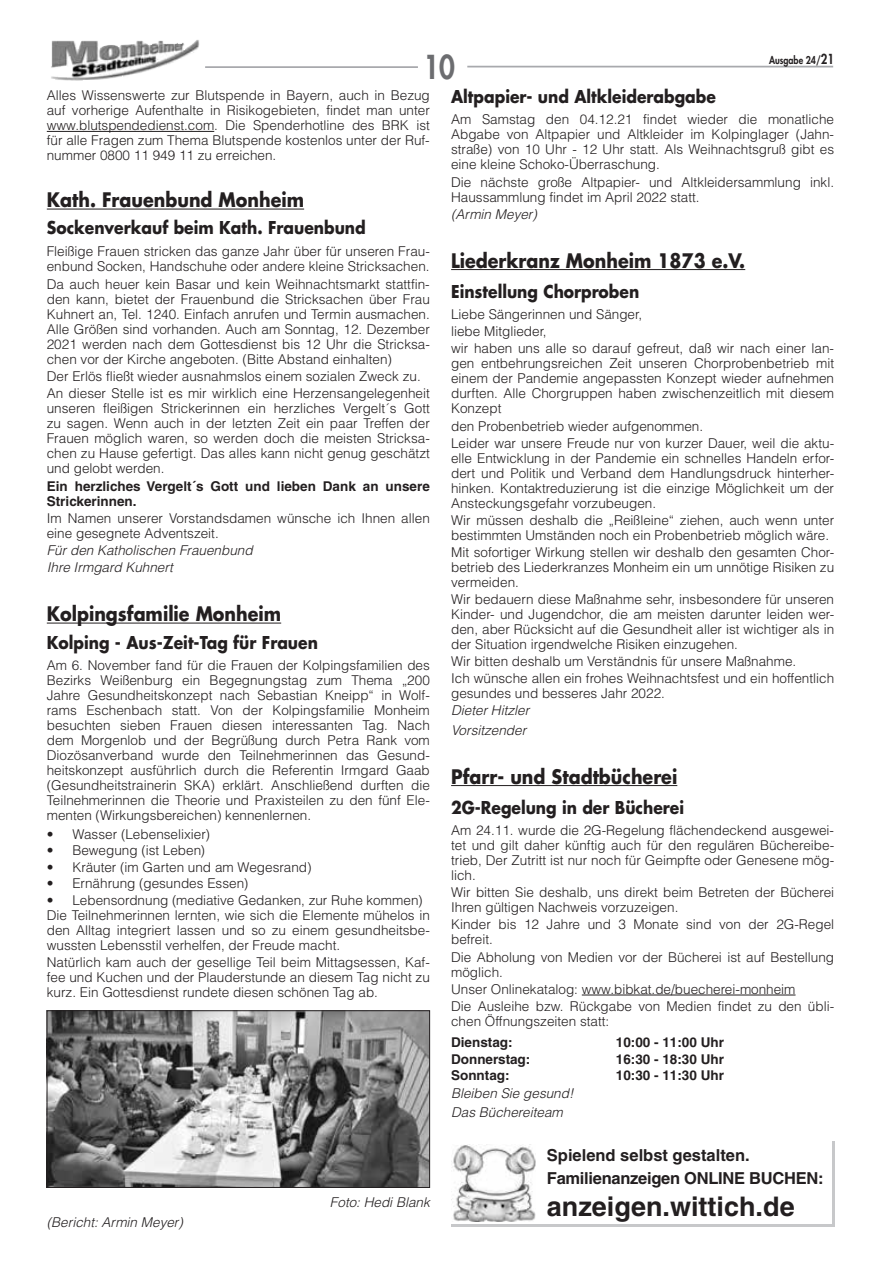
<style>
.page{position:relative;width:881px;height:1263px;background:#fff}
.page>*{position:absolute;margin:0;border:0;box-sizing:border-box;transform-origin:0 0}
.t1{font:800 32.1px "Futura LT";color:#6c6d70;scale:.85 1}
.t2{font:700 27px "Helvetica LT";color:#231f20}
.t3{font:700 19.5px "Futura LT";color:#231f20;scale:.9 1}
.t4{font:700 17.25px "Futura LT";color:#231f20;scale:.9 1}
.t5{font:700 16.5px/22.5px "Helvetica LT";letter-spacing:-.015em;color:#231f20}
.t6{font:13.5px/15px "Helvetica LT Light 9";color:#231f20}
.t7{font:italic 300 13.5px/19.2px "Helvetica LT";color:#231f20}
.t8{font:700 13.5px/15px "Helvetica LT";color:#231f20}
.t9{font:800 10.5px "Futura LT";color:#231f20;scale:.85 1}
.s1{font-size:13.5px}
</style>
<div class="page">
<img style="left:51px;top:40px;width:148px;height:41px">
<hr style="left:205px;top:66px;width:213px;height:2px;background:#a8a9ad">
<hr style="left:467px;top:66px;width:365px;height:1px;background:#a8a9ad">
<hr style="left:451px;top:269px;width:294px;height:1px;background:#231f20">
<hr style="left:451px;top:785px;width:226px;height:1px;background:#231f20">
<hr style="left:581px;top:995px;width:214px;height:1px;background:#231f20">
<hr style="left:47px;top:131px;width:167px;height:1px;background:#231f20">
<hr style="left:47px;top:209px;width:257px;height:1px;background:#231f20">
<hr style="left:47px;top:623px;width:234px;height:1px;background:#231f20">
<img style="left:49px;top:1012px;width:378px;height:174px">
<div style="left:47px;top:1010px;width:382px;height:178px;border:1px solid #231f20"></div>
<img style="left:451px;top:1144px;width:84px;height:77px">
<hr style="left:451px;top:1225px;width:382px;height:2px;background:#c7c8ca">
<hr style="left:831px;top:1142px;width:2px;height:85px;background:#c7c8ca">
<h1 class="t1" style="left:423px;top:46px;width:39px">10</h1>
<p class="t9" style="left:768px;top:53px;width:78px">Ausgabe 24/<span class="s1">21</span></p>
<p class="t4" style="left:451px;top:85px;width:295px">Altpapier- und Altkleiderabgabe</p>
<p class="t6" style="left:451px;top:112px;width:384px;text-align:justify">Am Samstag den 04.12.21 findet wieder die monatliche Abgabe von Altpapier und Altkleider im Kolpinglager (Jahn&shy;straße) von 10 Uhr - 12 Uhr statt. Als Weihnachtsgruß gibt es eine kleine Schoko-Überraschung.</p>
<p class="t6" style="left:451px;top:174px;width:384px">Die nächste große Altpapier- und Altkleidersammlung inkl.<br>Haussammlung findet im April 2022 statt.</p>
<p class="t7" style="left:451px;top:204px;width:87px">(Armin Meyer)</p>
<h3 class="t3" style="left:451px;top:247px;width:328px">Liederkranz Monheim 1873 e.V.</h3>
<p class="t4" style="left:451px;top:280px;width:210px">Einstellung Chorproben</p>
<p class="t6" style="left:451px;top:306px;width:384px;line-height:17.1px">Liebe Sängerinnen und Sänger,<br>liebe Mitglieder,<br>wir haben uns alle so darauf gefreut, daß wir nach einer lan-</p>
<p class="t6" style="left:451px;top:356px;width:384px;text-align:justify">gen entbehrungsreichen Zeit unseren Chorprobenbetrieb mit einem der Pandemie angepassten Konzept wieder aufnehmen durften. Alle Chorgruppen haben zwischenzeitlich mit diesem Konzept</p>
<p class="t6" style="left:451px;top:417px;width:384px;line-height:17.1px">den Probenbetrieb wieder aufgenommen.<br>Leider war unsere Freude nur von kurzer Dauer, weil die aktu-</p>
<p class="t6" style="left:451px;top:450px;width:384px;text-align:justify">elle Entwicklung in der Pandemie ein schnelles Handeln erfor&shy;dert und Politik und Verband dem Handlungsdruck hinterher&shy;hinken. Kontaktreduzierung ist die einzige Möglichkeit um der Ansteckungsgefahr vorzubeugen.</p>
<p class="t6" style="left:451px;top:512px;width:384px">Wir müssen deshalb die „Reißleine“ ziehen, auch wenn unter bestimmten Umständen noch ein Probenbetrieb möglich wäre.</p>
<p class="t6" style="left:451px;top:544px;width:384px;text-align:justify">Mit sofortiger Wirkung stellen wir deshalb den gesamten Chor&shy;betrieb des Liederkranzes Monheim ein um unnötige Risiken zu vermeiden.</p>
<p class="t6" style="left:451px;top:592px;width:384px;text-align:justify">Wir bedauern diese Maßnahme sehr, insbesondere für unseren Kinder- und Jugendchor, die am meisten darunter leiden wer&shy;den, aber Rücksicht auf die Gesundheit aller ist wichtiger als in der Situation irgendwelche Risiken einzugehen.</p>
<p class="t6" style="left:451px;top:653px;width:384px;line-height:17.1px">Wir bitten deshalb um Verständnis für unsere Maßnahme.<br>Ich wünsche allen ein frohes Weihnachtsfest und ein hoffentlich</p>
<p class="t6" style="left:451px;top:686px;width:215px">gesundes und besseres Jahr 2022.</p>
<p class="t7" style="left:451px;top:701px;width:80px">Dieter Hitzler<br>Vorsitzender</p>
<h3 class="t3" style="left:451px;top:763px;width:253px">Pfarr- und Stadtbücherei</h3>
<p class="t4" style="left:451px;top:796px;width:260px">2G-Regelung in der Bücherei</p>
<p class="t6" style="left:451px;top:823px;width:384px;text-align:justify">Am 24.11. wurde die 2G-Regelung flächendeckend ausgewei&shy;tet und gilt daher künftig auch für den regulären Büchereibe&shy;trieb, Der Zutritt ist nur noch für Geimpfte oder Genesene mög&shy;lich.</p>
<p class="t6" style="left:451px;top:885px;width:384px">Wir bitten Sie deshalb, uns direkt beim Betreten der Bücherei<br>Ihren gültigen Nachweis vorzuzeigen.</p>
<p class="t6" style="left:451px;top:917px;width:384px">Kinder bis 12 Jahre und 3 Monate sind von der 2G-Regel befreit.</p>
<p class="t6" style="left:451px;top:949px;width:384px">Die Abholung von Medien vor der Bücherei ist auf Bestellung möglich.</p>
<p class="t6" style="left:451px;top:980px;width:384px;line-height:17.1px">Unser Onlinekatalog: www.bibkat.de/buecherei-monheim<br>Die Ausleihe bzw. Rückgabe von Medien findet zu den übli-</p>
<p class="t6" style="left:451px;top:1013px;width:160px">chen Öffnungszeiten statt:</p>
<p class="t8" style="left:451px;top:1035px;width:63px">Dienstag:</p>
<p class="t8" style="left:615px;top:1035px;width:110px">10:00 - 11:00 Uhr</p>
<p class="t8" style="left:451px;top:1051px;width:81px">Donnerstag:</p>
<p class="t8" style="left:615px;top:1051px;width:110px">16:30 - 18:30 Uhr</p>
<p class="t8" style="left:451px;top:1068px;width:60px">Sonntag:</p>
<p class="t8" style="left:615px;top:1068px;width:110px">10:30 - 11:30 Uhr</p>
<p class="t7" style="left:451px;top:1084px;width:124px">Bleiben Sie gesund!<br>Das Büchereiteam</p>
<p class="t6" style="left:47px;top:88px;width:384px;text-align:justify">Alles Wissenswerte zur Blutspende in Bayern, auch in Bezug auf vorherige Aufenthalte in Risikogebieten, findet man unter www.blutspendedienst.com. Die Spenderhotline des BRK ist für alle Fragen zum Thema Blutspende kostenlos unter der Ruf&shy;nummer 0800 11 949 11 zu erreichen.</p>
<h3 class="t3" style="left:47px;top:187px;width:287px">Kath. Frauenbund Monheim</h3>
<p class="t4" style="left:47px;top:217px;width:356px">Sockenverkauf beim Kath. Frauenbund</p>
<p class="t6" style="left:47px;top:244px;width:384px">Fleißige Frauen stricken das ganze Jahr über für unseren Frau&shy;enbund Socken, Handschuhe oder andere kleine Stricksachen.</p>
<p class="t6" style="left:47px;top:276px;width:384px;text-align:justify">Da auch heuer kein Basar und kein Weihnachtsmarkt stattfin&shy;den kann, bietet der Frauenbund die Stricksachen über Frau Kuhnert an, Tel. 1240. Einfach anrufen und Termin ausmachen.<br>Alle Größen sind vorhanden. Auch am Sonntag, 12. Dezember 2021 werden nach dem Gottesdienst bis 12 Uhr die Stricksa&shy;chen vor der Kirche angeboten. (Bitte Abstand einhalten)</p>
<p class="t6" style="left:47px;top:367px;width:384px;line-height:17.4px">Der Erlös fließt wieder ausnahmslos einem sozialen Zweck zu.<br>An dieser Stelle ist es mir wirklich eine Herzensangelegenheit</p>
<p class="t6" style="left:47px;top:401px;width:384px;text-align:justify">unseren fleißigen Strickerinnen ein herzliches Vergelt´s Gott zu sagen. Wenn auch in der letzten Zeit ein paar Treffen der Frauen möglich waren, so werden doch die meisten Stricksa&shy;chen zu Hause gefertigt. Das alles kann nicht genug geschätzt und gelobt werden.</p>
<p class="t8" style="left:47px;top:478px;width:384px">Ein herzliches Vergelt´s Gott und lieben Dank an unsere<br>Strickerinnen.</p>
<p class="t6" style="left:47px;top:511px;width:384px">Im Namen unserer Vorstandsdamen wünsche ich Ihnen allen eine gesegnete Adventszeit.</p>
<p class="t7" style="left:47px;top:542px;width:207px;line-height:16.5px">Für den Katholischen Frauenbund<br>Ihre Irmgard Kuhnert</p>
<h3 class="t3" style="left:47px;top:601px;width:262px">Kolpingsfamilie Monheim</h3>
<p class="t4" style="left:47px;top:630px;width:302px">Kolping - Aus-Zeit-Tag für Frauen</p>
<p class="t6" style="left:47px;top:658px;width:384px;text-align:justify">Am 6. November fand für die Frauen der Kolpingsfamilien des Bezirks Weißenburg ein Begegnungstag zum Thema „200<br>Jahre Gesundheitskonzept nach Sebastian Kneipp“ in Wolf&shy;rams Eschenbach statt. Von der Kolpingsfamilie Monheim besuchten sieben Frauen diesen interessanten Tag. Nach dem Morgenlob und der Begrüßung durch Petra Rank vom Diozösanverband wurde den Teilnehmerinnen das Gesund&shy;heitskonzept ausführlich durch die Referentin Irmgard Gaab (Gesundheitstrainerin SKA) erklärt. Anschließend durften die Teilnehmerinnen die Theorie und Praxisteilen zu den fünf Ele&shy;menten (Wirkungsbereichen) kennenlernen.</p>
<p class="t6" style="left:47px;top:826px;width:164px">• Wasser (Lebenselixier)</p>
<p class="t6" style="left:47px;top:843px;width:160px">• Bewegung (ist Leben)</p>
<p class="t6" style="left:47px;top:859px;width:266px">• Kräuter (im Garten und am Wegesrand)</p>
<p class="t6" style="left:47px;top:876px;width:203px">• Ernährung (gesundes Essen)</p>
<p class="t6" style="left:47px;top:892px;width:384px">• Lebensordnung (mediative Gedanken, zur Ruhe kommen)<br>Die Teilnehmerinnen lernten, wie sich die Elemente mühelos in den Alltag integriert lassen und so zu einem gesundheitsbe&shy;wussten Lebensstil verhelfen, der Freude macht.</p>
<p class="t6" style="left:47px;top:955px;width:384px;text-align:justify">Natürlich kam auch der gesellige Teil beim Mittagsessen, Kaf&shy;fee und Kuchen und der Plauderstunde an diesem Tag nicht zu kurz. Ein Gottesdienst rundete diesen schönen Tag ab.</p>
<p class="t7" style="left:47px;top:1212px;width:138px">(Bericht: Armin Meyer)</p>
<p class="t7" style="left:330px;top:1193px;width:101px">Foto: Hedi Blank</p>
<p class="t5" style="left:546px;top:1144px;width:278px">Spielend selbst gestalten.<br>Familienanzeigen ONLINE BUCHEN:</p>
<h2 class="t2" style="left:546px;top:1190px;width:249px">anzeigen.wittich.de</h2>
</div>
